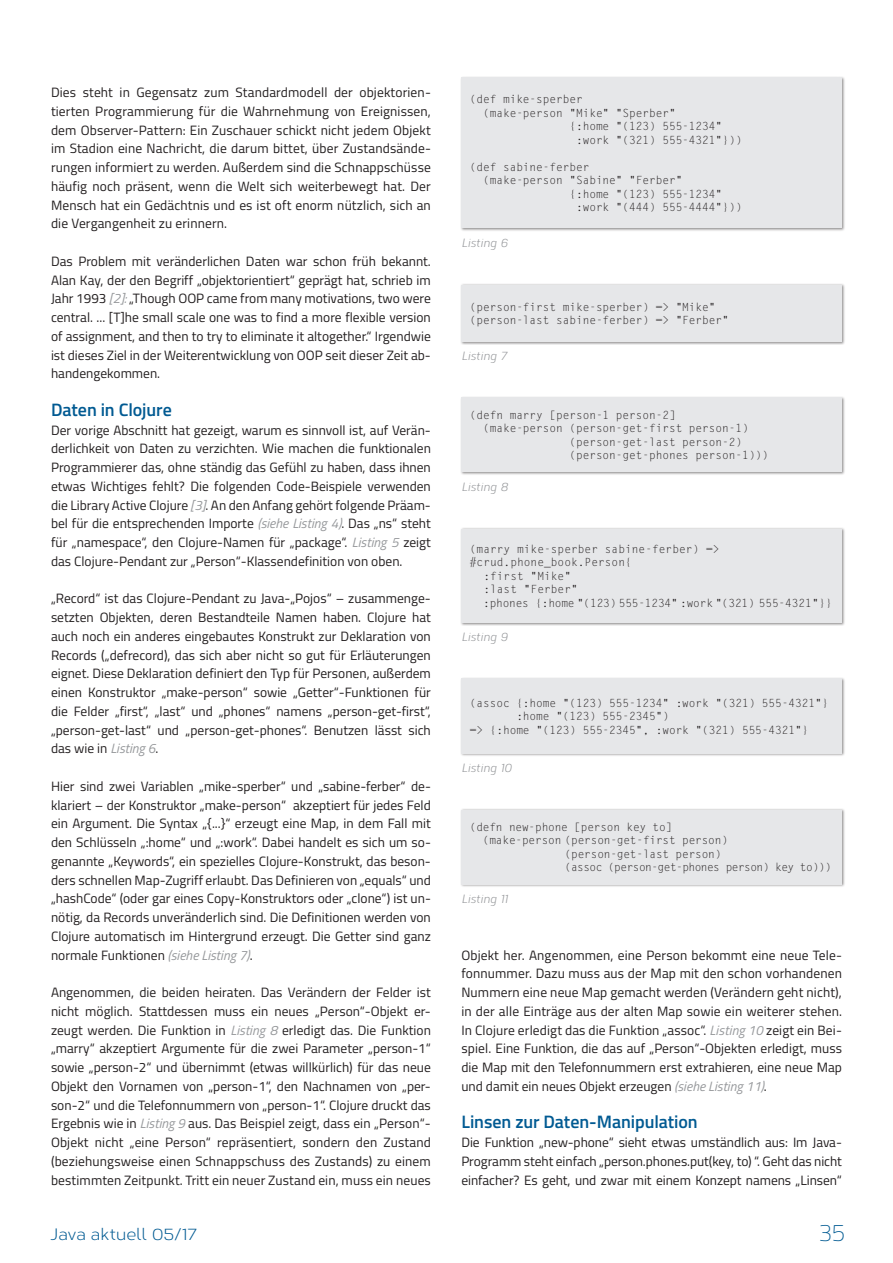
<style>
.page{position:relative;width:893px;height:1263px;background:#fff}
.page>*{position:absolute;margin:0;border:0;box-sizing:border-box;transform-origin:0 0}
.t1{font:100 24px "Titillium";color:#015a92}
.t2{font:600 18px "Titillium";letter-spacing:-.005em;color:#015a92}
.t3{font:16.5px "Corbert";color:#015a92}
.t4{font:13.5px/18.8px "Titillium";color:#231f20;text-align:justify}
.t5{font:italic 12px "Corbert Condensed";color:#939598}
.t6{font:11.25px/13.5px "Letter Gothic Std";letter-spacing:-.01em;color:#231f20}
.t7{font:11.25px "Letter Gothic Std";letter-spacing:-.05em;color:#231f20}
.s1{font-style:italic;color:#97999c}
</style>
<div class="page">
<div style="left:460px;top:76px;width:385px;height:155px;background:#231f20;opacity:.5"></div>
<div style="left:461px;top:78px;width:381px;height:150px;background:#e6e7e9"></div>
<div style="left:460px;top:284px;width:385px;height:61px;background:#231f20;opacity:.5"></div>
<div style="left:461px;top:285px;width:381px;height:57px;background:#e6e7e9"></div>
<div style="left:460px;top:396px;width:385px;height:79px;background:#231f20;opacity:.5"></div>
<div style="left:461px;top:398px;width:381px;height:74px;background:#e6e7e9"></div>
<div style="left:460px;top:677px;width:385px;height:80px;background:#231f20;opacity:.5"></div>
<div style="left:461px;top:678px;width:381px;height:75px;background:#e6e7e9"></div>
<div style="left:460px;top:808px;width:385px;height:79px;background:#231f20;opacity:.5"></div>
<div style="left:461px;top:810px;width:381px;height:74px;background:#e6e7e9"></div>
<div style="left:460px;top:527px;width:385px;height:99px;background:#231f20;opacity:.5"></div>
<div style="left:461px;top:529px;width:381px;height:93px;background:#e6e7e9"></div>
<p class="t4" style="left:51px;top:82px;width:381px">Dies steht in Gegensatz zum Standardmodell der objektorien&shy;tierten Programmierung für die Wahrnehmung von Ereignissen, dem Observer-Pattern: Ein Zuschauer schickt nicht jedem Objekt im Stadion eine Nachricht, die darum bittet, über Zustandsände&shy;rungen informiert zu werden. Außerdem sind die Schnappschüsse häufig noch präsent, wenn die Welt sich weiterbewegt hat. Der Mensch hat ein Gedächtnis und es ist oft enorm nützlich, sich an die Vergangenheit zu erinnern.</p>
<p class="t4" style="left:51px;top:251px;width:381px">Das Problem mit veränderlichen Daten war schon früh bekannt.<br>Alan Kay, der den Begriff „objektorientiert“ geprägt hat, schrieb im Jahr 1993 <span class="s1">[2]:</span> „Though OOP came from many motivations, two were central. ... [T]he small scale one was to find a more flexible version of assignment, and then to try to eliminate it altogether.“ Irgendwie ist dieses Ziel in der Weiterentwicklung von OOP seit dieser Zeit ab&shy;handengekommen.</p>
<h2 class="t2" style="left:51px;top:396px;width:122px">Daten in Clojure</h2>
<p class="t4" style="left:51px;top:420px;width:381px">Der vorige Abschnitt hat gezeigt, warum es sinnvoll ist, auf Verän&shy;derlichkeit von Daten zu verzichten. Wie machen die funktionalen Programmierer das, ohne ständig das Gefühl zu haben, dass ihnen etwas Wichtiges fehlt? Die folgenden Code-Beispiele verwenden die Library Active Clojure <span class="s1">[3]</span>. An den Anfang gehört folgende Präam&shy;bel für die entsprechenden Importe <span class="s1">(siehe Listing 4)</span>. Das „ns“ steht für „namespace“, den Clojure-Namen für „package“. <span class="s1">Listing 5</span> zeigt das Clojure-Pendant zur „Person“-Klassendefinition von oben.</p>
<p class="t4" style="left:51px;top:589px;width:381px">„Record“ ist das Clojure-Pendant zu Java-„Pojos“ – zusammenge&shy;setzten Objekten, deren Bestandteile Namen haben. Clojure hat auch noch ein anderes eingebautes Konstrukt zur Deklaration von Records („defrecord), das sich aber nicht so gut für Erläuterungen eignet. Diese Deklaration definiert den Typ für Personen, außerdem einen Konstruktor „make-person“ sowie „Getter“-Funktionen für die Felder „first“, „last“ und „phones“ namens „person-get-first“, „person-get-last“ und „person-get-phones“. Benutzen lässt sich das wie in <span class="s1">Listing 6</span>.</p>
<p class="t4" style="left:51px;top:776px;width:381px">Hier sind zwei Variablen „mike-sperber“ und „sabine-ferber“ de&shy;klariert – der Konstruktor „make-person“ akzeptiert für jedes Feld ein Argument. Die Syntax „{...}“ erzeugt eine Map, in dem Fall mit den Schlüsseln „:home“ und „:work“. Dabei handelt es sich um so&shy;genannte „Keywords“, ein spezielles Clojure-Konstrukt, das beson&shy;ders schnellen Map-Zugriff erlaubt. Das Definieren von „equals“ und „hashCode“ (oder gar eines Copy-Konstruktors oder „clone“) ist un&shy;nötig, da Records unveränderlich sind. Die Definitionen werden von Clojure automatisch im Hintergrund erzeugt. Die Getter sind ganz normale Funktionen <span class="s1">(siehe Listing 7)</span>.</p>
<p class="t4" style="left:51px;top:982px;width:381px">Angenommen, die beiden heiraten. Das Verändern der Felder ist nicht möglich. Stattdessen muss ein neues „Person“-Objekt er&shy;zeugt werden. Die Funktion in <span class="s1">Listing 8</span> erledigt das. Die Funktion „marry“ akzeptiert Argumente für die zwei Parameter „person-1“ sowie „person-2“ und übernimmt (etwas willkürlich) für das neue Objekt den Vornamen von „person-1“, den Nachnamen von „per&shy;son-2“ und die Telefonnummern von „person-1“. Clojure druckt das Ergebnis wie in <span class="s1">Listing 9</span> aus. Das Beispiel zeigt, dass ein „Person“- Objekt nicht „eine Person“ repräsentiert, sondern den Zustand (beziehungsweise einen Schnappschuss des Zustands) zu einem bestimmten Zeitpunkt. Tritt ein neuer Zustand ein, muss ein neues</p>
<p class="t6" style="left:470px;top:93px;width:114px">(def mike-sperber</p>
<p class="t6" style="left:483px;top:106px;width:194px">(make-person "Mike" "Sperber"</p>
<p class="t6" style="left:569px;top:120px;width:154px">{:home "(123) 555-1234"</p>
<p class="t6" style="left:576px;top:133px;width:168px">:work "(321) 555-4321"}))</p>
<p class="t6" style="left:470px;top:160px;width:121px">(def sabine-ferber</p>
<p class="t6" style="left:483px;top:174px;width:201px">(make-person "Sabine" "Ferber"</p>
<p class="t6" style="left:569px;top:187px;width:154px">{:home "(123) 555-1234"</p>
<p class="t6" style="left:576px;top:201px;width:168px">:work "(444) 555-4444"}))</p>
<p class="t5" style="left:461px;top:234px;width:48px">Listing 6</p>
<p class="t6" style="left:470px;top:301px;width:260px">(person-first mike-sperber) =&gt; "Mike" (person-last sabine-ferber) =&gt; "Ferber"</p>
<p class="t5" style="left:461px;top:347px;width:47px">Listing 7</p>
<p class="t6" style="left:470px;top:408px;width:207px">(defn marry [person-1 person-2]</p>
<p class="t6" style="left:483px;top:422px;width:267px">(make-person (person-get-first person-1)</p>
<p class="t6" style="left:569px;top:435px;width:174px">(person-get-last person-2)</p>
<p class="t6" style="left:569px;top:449px;width:201px">(person-get-phones person-1)))</p>
<p class="t5" style="left:461px;top:478px;width:48px">Listing 8</p>
<p class="t6" style="left:470px;top:542px;width:251px">(marry mike-sperber sabine-ferber) =&gt;</p>
<p class="t6" style="left:470px;top:556px;width:164px">#crud.phone_book.Person{</p>
<p class="t6" style="left:483px;top:569px;width:89px">:first "Mike"</p>
<p class="t6" style="left:483px;top:583px;width:96px">:last "Ferber"</p>
<p class="t6" style="left:483px;top:596px;width:351px">:phones {:home "(123) 555-1234" :work "(321) 555-4321"}}</p>
<p class="t5" style="left:461px;top:628px;width:48px">Listing 9</p>
<p class="t6" style="left:470px;top:696px;width:360px">(assoc {:home "(123) 555-1234" :work "(321) 555-4321"}</p>
<p class="t6" style="left:516px;top:710px;width:154px">:home "(123) 555-2345")</p>
<p class="t6" style="left:470px;top:723px;width:340px">=&gt; {:home "(123) 555-2345", :work "(321) 555-4321"}</p>
<p class="t5" style="left:461px;top:759px;width:52px">Listing 10</p>
<p class="t6" style="left:470px;top:820px;width:204px">(defn new-phone [person key to]</p>
<p class="t6" style="left:483px;top:834px;width:247px">(make-person (person-get-first person)</p>
<p class="t6" style="left:565px;top:847px;width:158px">(person-get-last person)</p>
<p class="t7" style="left:565px;top:861px;width:268px">(assoc (person-get-phones person) key to)))</p>
<p class="t5" style="left:461px;top:890px;width:48px">Listing 11</p>
<p class="t4" style="left:461px;top:945px;width:382px">Objekt her. Angenommen, eine Person bekommt eine neue Tele&shy;fonnummer. Dazu muss aus der Map mit den schon vorhandenen Nummern eine neue Map gemacht werden (Verändern geht nicht), in der alle Einträge aus der alten Map sowie ein weiterer stehen.<br>In Clojure erledigt das die Funktion „assoc“. <span class="s1">Listing 10</span> zeigt ein Bei&shy;spiel. Eine Funktion, die das auf „Person“-Objekten erledigt, muss die Map mit den Telefonnummern erst extrahieren, eine neue Map und damit ein neues Objekt erzeugen <span class="s1">(siehe Listing 11)</span>.</p>
<h2 class="t2" style="left:461px;top:1108px;width:238px">Linsen zur Daten-Manipulation</h2>
<p class="t4" style="left:461px;top:1132px;width:382px">Die Funktion „new-phone“ sieht etwas umständlich aus: Im Java-Programm steht einfach „person.phones.put(key, to) “. Geht das nicht einfacher? Es geht, und zwar mit einem Konzept namens „Linsen“</p>
<p class="t3" style="left:50px;top:1222px;width:149px">Java aktuell 05/17</p>
<h1 class="t1" style="left:819px;top:1215px;width:28px">35</h1>
</div>
